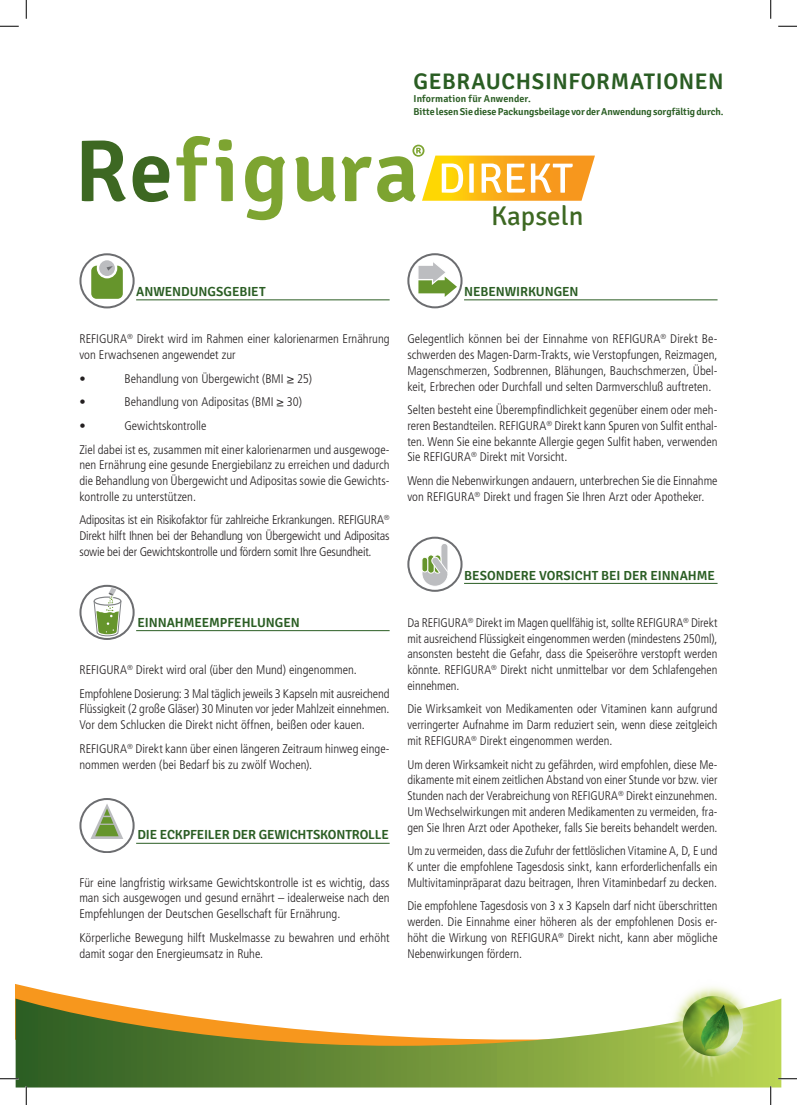
<style>
.page{position:relative;width:797px;height:1105px;background:#fff}
.page>*{position:absolute;margin:0;border:0;box-sizing:border-box;transform-origin:0 0}
.t1{font:27px "Signika";color:#3d6822}
.t2{font:600 22.5px "Signika";letter-spacing:.03em;color:#2a5d23}
.t3{font:600 13.12px "Signika";letter-spacing:-.01em;color:#2a5d23}
.t4{font:300 condensed 12.5px/15.8px "Frutiger LT Std";color:#231f20;text-align:justify}
.t5{font:600 10px/12.5px "Signika";color:#2a5d23}
</style>
<div class="page">
<hr style="left:136px;top:300px;width:253px;height:1px;background:#2a5d23">
<hr style="left:136px;top:630px;width:253px;height:1px;background:#2a5d23">
<hr style="left:136px;top:843px;width:253px;height:1px;background:#2a5d23">
<div style="left:79px;top:253px;width:56px;height:55px;border:2px solid #6c6d70;border-radius:50%"></div>
<div style="left:91px;top:266px;width:32px;height:33px;background:#66952c;border-radius:5px"></div>
<div style="left:98px;top:259px;width:18px;height:18px;background:#bcbdc0;border-radius:50%"></div>
<div style="left:97px;top:258px;width:20px;height:20px;border:2px solid #fff;border-radius:50%"></div>
<svg style="left:107px;top:266px;width:6px;height:5px"></svg>
<div style="left:79px;top:585px;width:56px;height:55px;border:2px solid #6c6d70;border-radius:50%"></div>
<svg style="left:93px;top:588px;width:29px;height:49px"></svg>
<div style="left:79px;top:798px;width:56px;height:55px;border:2px solid #6c6d70;border-radius:50%"></div>
<svg style="left:90px;top:803px;width:33px;height:36px"></svg>
<svg style="left:82px;top:141px;width:87px;height:61px"></svg>
<svg style="left:176px;top:136px;width:419px;height:84px"></svg>
<svg style="left:16px;top:984px;width:63px;height:14px"></svg>
<svg style="left:16px;top:998px;width:765px;height:89px"></svg>
<img style="left:647px;top:986px;width:120px;height:90px">
<hr style="left:464px;top:300px;width:253px;height:1px;background:#2a5d23">
<hr style="left:464px;top:583px;width:253px;height:1px;background:#2a5d23">
<div style="left:407px;top:253px;width:55px;height:55px;border:2px solid #6c6d70;border-radius:50%"></div>
<svg style="left:417px;top:260px;width:40px;height:37px"></svg>
<div style="left:407px;top:537px;width:55px;height:55px;border:2px solid #6c6d70;border-radius:50%"></div>
<svg style="left:421px;top:542px;width:28px;height:45px"></svg>
<svg style="left:0;top:25px;width:19px;height:2px"></svg>
<svg style="left:778px;top:25px;width:19px;height:2px"></svg>
<svg style="left:0;top:1078px;width:19px;height:1px"></svg>
<svg style="left:778px;top:1078px;width:19px;height:1px"></svg>
<svg style="left:25px;top:0;width:2px;height:19px"></svg>
<svg style="left:25px;top:1086px;width:2px;height:19px"></svg>
<svg style="left:770px;top:0;width:1px;height:19px"></svg>
<svg style="left:770px;top:1086px;width:1px;height:19px"></svg>
<h2 class="t2" style="left:413px;top:68px;width:312px">GEBRAUCHSINFORMATIONEN</h2>
<p class="t5" style="left:413px;top:93px;width:312px">Information für Anwender.<br>Bitte lesen Sie diese Packungsbeilage vor der Anwendung sorgfältig durch.</p>
<h1 class="t1" style="left:491px;top:200px;width:94px">Kapseln</h1>
<p class="t3" style="left:136px;top:284px;width:131px">ANWENDUNGSGEBIET</p>
<p class="t4" style="left:79px;top:331px;width:312px">REFIGURA<sup>®</sup> Direkt wird im Rahmen einer kalorienarmen Ernährung von Erwachsenen angewendet zur</p>
<p class="t4" style="left:79px;top:371px;width:8px">•</p>
<p class="t4" style="left:124px;top:371px;width:189px">Behandlung von Übergewicht (BMI ≥ 25)</p>
<p class="t4" style="left:79px;top:394px;width:8px">•</p>
<p class="t4" style="left:124px;top:394px;width:179px">Behandlung von Adipositas (BMI ≥ 30)</p>
<p class="t4" style="left:79px;top:418px;width:8px">•</p>
<p class="t4" style="left:79px;top:414px;width:312px;line-height:23.6px;text-indent:45px">Gewichtskontrolle<br>Ziel dabei ist es, zusammen mit einer kalorienarmen und ausgewoge-</p>
<p class="t4" style="left:79px;top:457px;width:312px">nen Ernährung eine gesunde Energiebilanz zu erreichen und dadurch die Behandlung von Übergewicht und Adipositas sowie die Gewichts&shy;kontrolle zu unterstützen.</p>
<p class="t4" style="left:79px;top:512px;width:312px">Adipositas ist ein Risikofaktor für zahlreiche Erkrankungen. REFIGURA<sup>® </sup>Direkt hilft Ihnen bei der Behandlung von Übergewicht und Adipositas sowie bei der Gewichtskontrolle und fördern somit Ihre Gesundheit.</p>
<p class="t3" style="left:137px;top:615px;width:164px">EINNAHMEEMPFEHLUNGEN</p>
<p class="t4" style="left:79px;top:658px;width:312px;line-height:23.6px">REFIGURA<sup>®</sup> Direkt wird oral (über den Mund) eingenommen.<br>Empfohlene Dosierung: 3 Mal täglich jeweils 3 Kapseln mit ausreichend</p>
<p class="t4" style="left:79px;top:701px;width:312px">Flüssigkeit (2 große Gläser) 30 Minuten vor jeder Mahlzeit einnehmen.<br>Vor dem Schlucken die Direkt nicht öffnen, beißen oder kauen.</p>
<p class="t4" style="left:79px;top:741px;width:312px">REFIGURA<sup>®</sup> Direkt kann über einen längeren Zeitraum hinweg einge&shy;nommen werden (bei Bedarf bis zu zwölf Wochen).</p>
<p class="t3" style="left:137px;top:827px;width:253px">DIE ECKPFEILER DER GEWICHTSKONTROLLE</p>
<p class="t4" style="left:79px;top:875px;width:312px">Für eine langfristig wirksame Gewichtskontrolle ist es wichtig, dass man sich ausgewogen und gesund ernährt – idealerweise nach den Empfehlungen der Deutschen Gesellschaft für Ernährung.</p>
<p class="t4" style="left:79px;top:930px;width:312px">Körperliche Bewegung hilft Muskelmasse zu bewahren und erhöht damit sogar den Energieumsatz in Ruhe.</p>
<p class="t3" style="left:464px;top:284px;width:116px">NEBENWIRKUNGEN</p>
<p class="t4" style="left:407px;top:331px;width:312px">Gelegentlich können bei der Einnahme von REFIGURA<sup>®</sup> Direkt Be&shy;schwerden des Magen-Darm-Trakts, wie Verstopfungen, Reizmagen, Magenschmerzen, Sodbrennen, Blähungen, Bauchschmerzen, Übel&shy;keit, Erbrechen oder Durchfall und selten Darmverschluß auftreten.</p>
<p class="t4" style="left:407px;top:402px;width:312px">Selten besteht eine Überempfindlichkeit gegenüber einem oder meh&shy;reren Bestandteilen. REFIGURA<sup>®</sup> Direkt kann Spuren von Sulfit enthal&shy;ten. Wenn Sie eine bekannte Allergie gegen Sulfit haben, verwenden Sie REFIGURA<sup>®</sup> Direkt mit Vorsicht.</p>
<p class="t4" style="left:407px;top:473px;width:312px">Wenn die Nebenwirkungen andauern, unterbrechen Sie die Einnahme von REFIGURA<sup>®</sup> Direkt und fragen Sie Ihren Arzt oder Apotheker.</p>
<p class="t3" style="left:464px;top:567px;width:252px">BESONDERE VORSICHT BEI DER EINNAHME</p>
<p class="t4" style="left:407px;top:615px;width:312px">Da REFIGURA<sup>®</sup> Direkt im Magen quellfähig ist, sollte REFIGURA<sup>®</sup> Direkt mit ausreichend Flüssigkeit eingenommen werden (mindestens 250ml), ansonsten besteht die Gefahr, dass die Speiseröhre verstopft werden könnte. REFIGURA<sup>®</sup> Direkt nicht unmittelbar vor dem Schlafengehen einnehmen.</p>
<p class="t4" style="left:407px;top:701px;width:312px">Die Wirksamkeit von Medikamenten oder Vitaminen kann aufgrund verringerter Aufnahme im Darm reduziert sein, wenn diese zeitgleich mit REFIGURA<sup>®</sup> Direkt eingenommen werden.</p>
<p class="t4" style="left:407px;top:756px;width:312px">Um deren Wirksamkeit nicht zu gefährden, wird empfohlen, diese Me&shy;dikamente mit einem zeitlichen Abstand von einer Stunde vor bzw. vier Stunden nach der Verabreichung von REFIGURA<sup>®</sup> Direkt einzunehmen.<br>Um Wechselwirkungen mit anderen Medikamenten zu vermeiden, fra&shy;gen Sie Ihren Arzt oder Apotheker, falls Sie bereits behandelt werden.</p>
<p class="t4" style="left:407px;top:843px;width:312px">Um zu vermeiden, dass die Zufuhr der fettlöslichen Vitamine A, D, E und K unter die empfohlene Tagesdosis sinkt, kann erforderlichenfalls ein Multivitaminpräparat dazu beitragen, Ihren Vitaminbedarf zu decken.</p>
<p class="t4" style="left:407px;top:898px;width:312px">Die empfohlene Tagesdosis von 3 x 3 Kapseln darf nicht überschritten werden. Die Einnahme einer höheren als der empfohlenen Dosis er&shy;höht die Wirkung von REFIGURA<sup>®</sup> Direkt nicht, kann aber mögliche Nebenwirkungen fördern.</p>
</div>
